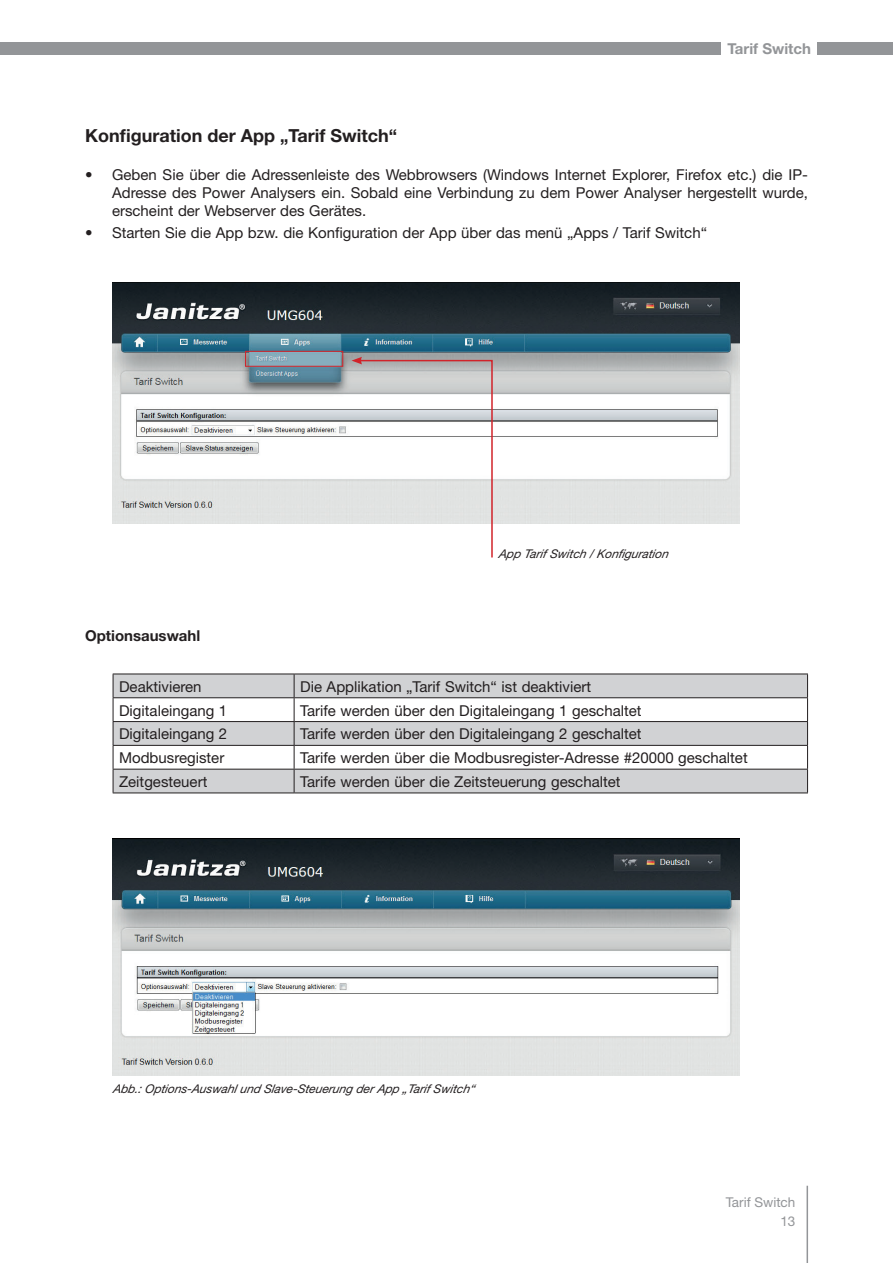
<style>
.page{position:relative;width:893px;height:1263px;background:#fff}
.page>*{position:absolute;margin:0;border:0;box-sizing:border-box;transform-origin:0 0}
.t1{font:700 18px "Helvetica Neue LT";color:#231f20}
.t2{font:15px/18px "Helvetica Neue LT";color:#231f20;text-align:justify}
.t3{font:700 15px "Helvetica Neue LT";color:#231f20}
.t4{font:700 15px "Helvetica Neue LT";color:#939598}
.t5{font:13.5px/19.5px "Helvetica Neue LT";color:#939598;text-align:right}
.t6{font:italic 12px "Helvetica Neue LT";color:#231f20}
</style>
<div class="page">
<div style="left:818px;top:43px;width:75px;height:12px;background:#939598"></div>
<div style="left:0;top:43px;width:720px;height:12px;background:#939598"></div>
<hr style="left:806px;top:1186px;width:2px;height:77px;background:#939598">
<img style="left:113px;top:838px;width:627px;height:238px">
<img style="left:113px;top:283px;width:627px;height:241px">
<div style="left:245px;top:351px;width:98px;height:16px;border:1px solid #d1232a"></div>
<svg style="left:114px;top:675px;width:693px;height:117px;fill:#d1d2d4"></svg>
<hr style="left:113px;top:674px;width:181px;height:1px;background:#231f20">
<hr style="left:294px;top:674px;width:514px;height:1px;background:#231f20">
<hr style="left:113px;top:697px;width:181px;height:1px;background:#231f20">
<hr style="left:294px;top:697px;width:514px;height:1px;background:#231f20">
<hr style="left:113px;top:721px;width:181px;height:1px;background:#231f20">
<hr style="left:294px;top:721px;width:514px;height:1px;background:#231f20">
<hr style="left:113px;top:745px;width:181px;height:1px;background:#231f20">
<hr style="left:294px;top:745px;width:514px;height:1px;background:#231f20">
<hr style="left:113px;top:769px;width:181px;height:1px;background:#231f20">
<svg style="left:113px;top:674px;width:1px;height:118px"></svg>
<hr style="left:294px;top:769px;width:514px;height:1px;background:#231f20">
<svg style="left:294px;top:674px;width:1px;height:118px"></svg>
<svg style="left:807px;top:674px;width:1px;height:118px"></svg>
<hr style="left:113px;top:792px;width:181px;height:1px;background:#231f20">
<hr style="left:294px;top:792px;width:514px;height:1px;background:#231f20">
<svg style="left:351px;top:357px;width:142px;height:201px"></svg>
<p class="t4" style="left:727px;top:40px;width:85px">Tarif Switch</p>
<p class="t1" style="left:85px;top:124px;width:313px">Konfiguration der App „Tarif Switch“</p>
<p class="t2" style="left:112px;top:166px;width:697px;text-indent:-27px">• Geben Sie über die Adressenleiste des Webbrowsers (Windows Internet Explorer, Firefox etc.) die IP-Adresse des Power Analysers ein. Sobald eine Verbindung zu dem Power Analyser hergestellt wurde, erscheint der Webserver des Gerätes.</p>
<p class="t2" style="left:85px;top:224px;width:623px">• Starten Sie die App bzw. die Konfiguration der App über das menü „Apps / Tarif Switch“</p>
<p class="t6" style="left:499px;top:546px;width:174px">App Tarif Switch / Konfig uration</p>
<p class="t3" style="left:85px;top:626px;width:117px">Optionsauswahl</p>
<p class="t2" style="left:119px;top:677px;width:84px">Deaktivieren</p>
<p class="t2" style="left:300px;top:677px;width:292px">Die Applikation „Tarif Switch“ ist deaktiviert</p>
<p class="t2" style="left:119px;top:701px;width:110px">Digitaleingang 1</p>
<p class="t2" style="left:300px;top:701px;width:343px">Tarife werden über den Digitaleingang 1 geschaltet</p>
<p class="t2" style="left:119px;top:725px;width:110px">Digitaleingang 2</p>
<p class="t2" style="left:300px;top:725px;width:343px">Tarife werden über den Digitaleingang 2 geschaltet</p>
<p class="t2" style="left:119px;top:749px;width:107px">Modbusregister</p>
<p class="t2" style="left:300px;top:749px;width:449px">Tarife werden über die Modbusregister-Adresse #20000 geschaltet</p>
<p class="t2" style="left:119px;top:772px;width:90px">Zeitgesteuert</p>
<p class="t2" style="left:300px;top:772px;width:322px">Tarife werden über die Zeitsteuerung geschaltet</p>
<p class="t6" style="left:113px;top:1081px;width:366px">Abb.: Op tions-Auswahl und Slave-Steuerung der App „ Tarif Switch“</p>
<p class="t5" style="left:726px;top:1192px;width:71px">Tarif Switch<br>13</p>
</div>
